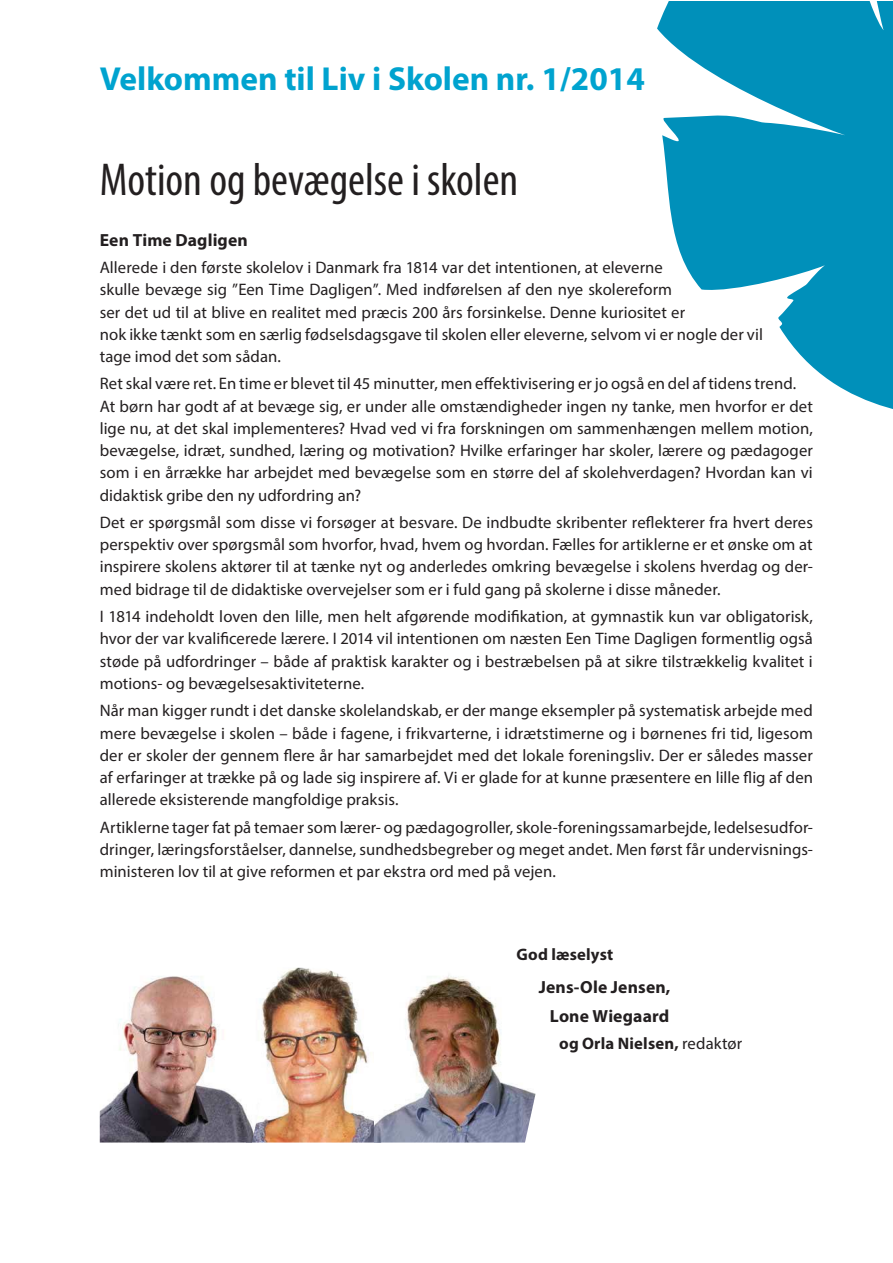
<style>
.page{position:relative;width:893px;height:1263px;background:#fff}
.page>*{position:absolute;margin:0;border:0;box-sizing:border-box;transform-origin:0 0}
.t1{font:condensed 46.35px "Myriad Pro";color:#231f20}
.t2{font:700 33.3px "Myriad Pro";color:#00a3cf}
.t3{font:700 17.55px/28.3px "Myriad Pro";letter-spacing:.005em;color:#231f20;text-align:center}
.t4{font:16.65px/22.2px "Myriad Pro";letter-spacing:.005em;color:#231f20;text-align:justify}
.t5{font:700 16.65px "Myriad Pro";letter-spacing:.015em;color:#231f20}
.s1{font-weight:400}
</style>
<div class="page">
<svg style="left:657px;top:1px;width:236px;height:408px;fill:#0090ba"></svg>
<img style="left:265px;top:967px;width:109px;height:176px">
<img style="left:374px;top:975px;width:162px;height:168px">
<img style="left:100px;top:976px;width:165px;height:167px">
<p class="t2" style="left:100px;top:59px;width:547px">Velkommen til Liv i Skolen nr. 1/2014</p>
<p class="t1" style="left:100px;top:152px;width:420px">Motion og bevægelse i skolen</p>
<p class="t3" style="left:100px;top:225px;width:150px">Een Time Dagligen</p>
<p class="t4" style="left:100px;top:257px;width:665px;text-align:left">Allerede i den første skolelov i Danmark fra 1814 var det intentionen, at eleverne<br>skulle bevæge sig ”Een Time Dagligen”. Med indførelsen af den nye skolereform<br>ser det ud til at blive en realitet med præcis 200 års forsinkelse. Denne kuriositet er<br>nok ikke tænkt som en særlig fødselsdagsgave til skolen eller eleverne, selvom vi er nogle der vil tage imod det som sådan.</p>
<p class="t4" style="left:100px;top:374px;width:715px;text-align:left">Ret skal være ret. En time er blevet til 45 minutter, men effektivisering er jo også en del af tidens trend.<br>At børn har godt af at bevæge sig, er under alle omstændigheder ingen ny tanke, men hvorfor er det lige nu, at det skal implementeres? Hvad ved vi fra forskningen om sammenhængen mellem motion, bevægelse, idræt, sundhed, læring og motivation? Hvilke erfaringer har skoler, lærere og pædagoger som i en årrække har arbejdet med bevægelse som en større del af skolehverdagen? Hvordan kan vi didaktisk gribe den ny udfordring an?</p>
<p class="t4" style="left:100px;top:512px;width:715px">Det er spørgsmål som disse vi forsøger at besvare. De indbudte skribenter reflekterer fra hvert deres perspektiv over spørgsmål som hvorfor, hvad, hvem og hvordan. Fælles for artiklerne er et ønske om at inspirere skolens aktører til at tænke nyt og anderledes omkring bevægelse i skolens hverdag og der&shy;med bidrage til de didaktiske overvejelser som er i fuld gang på skolerne i disse måneder.</p>
<p class="t4" style="left:100px;top:607px;width:715px">I 1814 indeholdt loven den lille, men helt afgørende modifikation, at gymnastik kun var obligatorisk, hvor der var kvalificerede lærere. I 2014 vil intentionen om næsten Een Time Dagligen formentlig også støde på udfordringer – både af praktisk karakter og i bestræbelsen på at sikre tilstrækkelig kvalitet i motions- og bevægelsesaktiviteterne.</p>
<p class="t4" style="left:100px;top:701px;width:715px">Når man kigger rundt i det danske skolelandskab, er der mange eksempler på systematisk arbejde med mere bevægelse i skolen – både i fagene, i frikvarterne, i idrætstimerne og i børnenes fri tid, ligesom der er skoler der gennem flere år har samarbejdet med det lokale foreningsliv. Der er således masser af erfaringer at trække på og lade sig inspirere af. Vi er glade for at kunne præsentere en lille flig af den allerede eksisterende mangfoldige praksis.</p>
<p class="t4" style="left:100px;top:817px;width:715px">Artiklerne tager fat på temaer som lærer- og pædagogroller, skole-foreningssamarbejde, ledelsesudfor&shy;dringer, læringsforståelser, dannelse, sundhedsbegreber og meget andet. Men først får undervisnings&shy;ministeren lov til at give reformen et par ekstra ord med på vejen.</p>
<p class="t5" style="left:516px;top:944px;width:98px">God læselyst</p>
<p class="t3" style="left:539px;top:973px;width:133px">Jens-Ole Jensen,<br>Lone Wiegaard</p>
<p class="t5" style="left:559px;top:1034px;width:185px">og Orla Nielsen, <span class="s1">redaktør</span></p>
</div>
